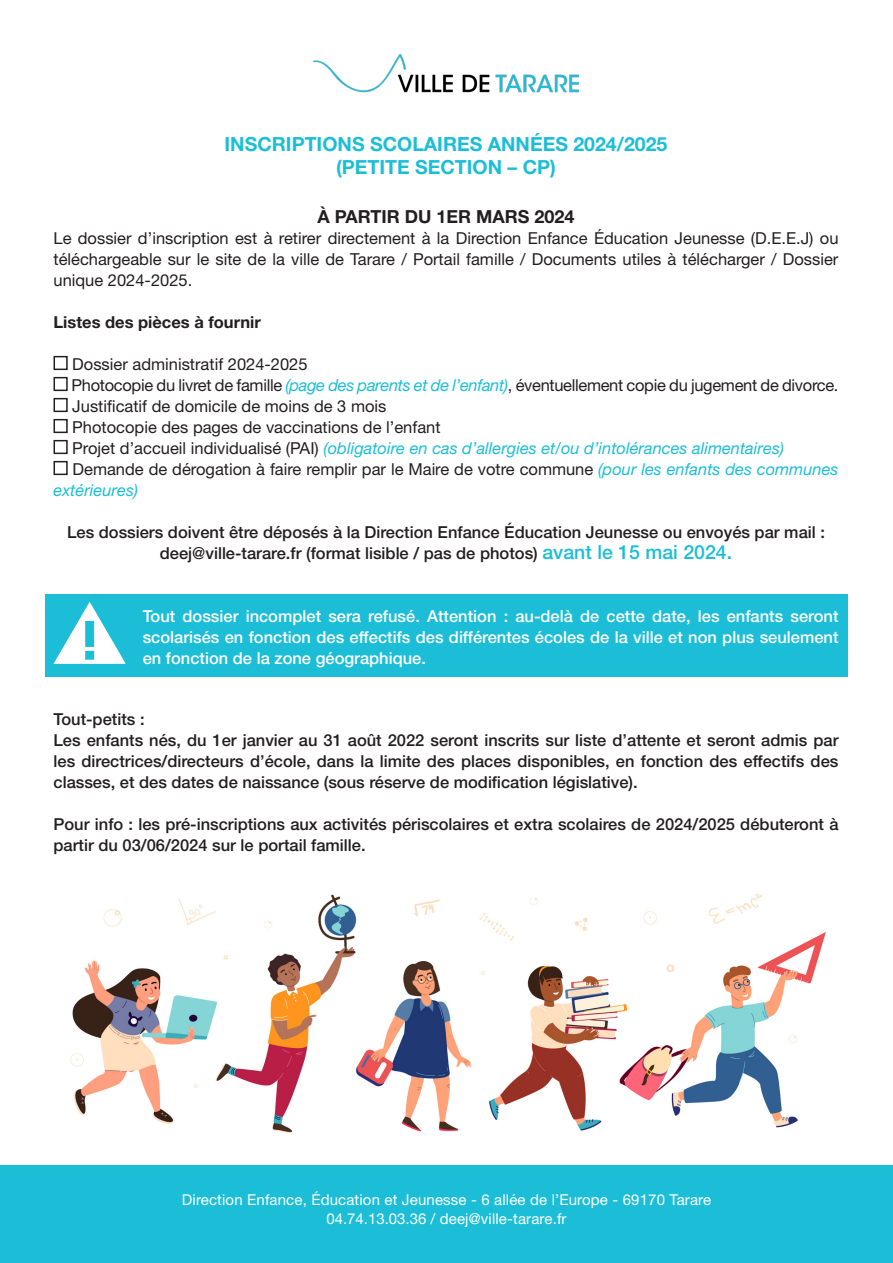
<style>
.page{position:relative;width:893px;height:1263px;background:#fff}
.page>*{position:absolute;margin:0;border:0;box-sizing:border-box;transform-origin:0 0}
.t1{font:700 19.5px "Helvetica Neue LT Std";color:#1cbed7}
.t2{font:700 18px "Helvetica Neue LT Std";color:#231f20}
.t3{font:500 16.5px/21px "Helvetica Neue LT Std";color:#231f20;text-align:justify}
.t4{font:16.5px/21px "Helvetica Neue LT Std";color:#231f20;text-align:justify}
.t5{font:500 16.5px/21px "Helvetica Neue LT Std";color:#fff;text-align:justify}
.t6{font:16.5px "Helvetica Neue LT Std";letter-spacing:-.02em;color:#231f20}
.t7{font:italic 16.5px "Helvetica Neue LT Std";color:#1cbed7}
.t8{font:700 16.5px "Helvetica Neue LT Std";color:#231f20}
.t9{font:15px "Helvetica Neue LT Std";letter-spacing:.01em;color:#fff}
.s1{font-style:italic;color:#1cbed7}
.s2{font-style:normal;color:#231f20}
.s3{font-size:19.5px;color:#1cbed7}
</style>
<div class="page">
<img style="left:313px;top:54px;width:267px;height:39px">
<div style="left:45px;top:595px;width:802px;height:82px;background:#1cbed7"></div>
<div style="left:0;top:1165px;width:893px;height:98px;background:#1cbed7"></div>
<div style="left:54px;top:356px;width:14px;height:14px;border:2px solid #231f20"></div>
<div style="left:54px;top:377px;width:14px;height:14px;border:2px solid #231f20"></div>
<div style="left:54px;top:398px;width:14px;height:14px;border:2px solid #231f20"></div>
<div style="left:54px;top:419px;width:14px;height:14px;border:2px solid #231f20"></div>
<div style="left:54px;top:440px;width:14px;height:14px;border:2px solid #231f20"></div>
<div style="left:54px;top:461px;width:14px;height:14px;border:2px solid #231f20"></div>
<svg style="left:54px;top:602px;width:72px;height:62px"></svg>
<img style="left:70px;top:894px;width:756px;height:239px">
<p class="t1" style="left:225px;top:132px;width:444px">INSCRIPTIONS SCOLAIRES ANNÉES 2024/2025</p>
<p class="t1" style="left:336px;top:155px;width:221px">(PETITE SECTION – CP)</p>
<p class="t2" style="left:317px;top:205px;width:259px">À PARTIR DU 1ER MARS 2024</p>
<p class="t4" style="left:54px;top:227px;width:786px">Le dossier d’inscription est à retirer directement à la Direction Enfance Éducation Jeunesse (D.E.E.J) ou téléchargeable sur le site de la ville de Tarare / Portail famille / Documents utiles à télécharger / Dossier unique 2024-2025.</p>
<p class="t8" style="left:54px;top:312px;width:209px">Listes des pièces à fournir</p>
<p class="t4" style="left:72px;top:353px;width:237px">Dossier administratif 2024-2025</p>
<p class="t6" style="left:72px;top:375px;width:768px">Photocopie du livret de famille <span class="s1">(page des parents et de l’enfant)</span>, éventuellement copie du jugement de divorce.</p>
<p class="t4" style="left:72px;top:395px;width:316px">Justificatif de domicile de moins de 3 mois</p>
<p class="t4" style="left:72px;top:416px;width:370px">Photocopie des pages de vaccinations de l’enfant</p>
<p class="t7" style="left:72px;top:438px;width:713px"><span class="s2">Projet d’accueil individualisé (PAI)</span> (obligatoire en cas d’allergies et/ou d’intolérances alimentaires)</p>
<p class="t4" style="left:54px;top:458px;width:786px;text-indent:19px">Demande de dérogation à faire remplir par le Maire de votre commune <span class="s1">(pour les enfants des communes extérieures)</span></p>
<p class="t3" style="left:67px;top:522px;width:759px">Les dossiers doivent être déposés à la Direction Enfance Éducation Jeunesse ou envoyés par mail :</p>
<p class="t3" style="left:160px;top:543px;width:574px">deej@ville-tarare.fr (format lisible / pas de photos) <span class="s3">avant le 15 mai 2024.</span></p>
<p class="t5" style="left:143px;top:605px;width:697px">Tout dossier incomplet sera refusé. Attention : au-delà de cette date, les enfants seront scolarisés en fonction des effectifs des différentes écoles de la ville et non plus seulement en fonction de la zone géographique.</p>
<p class="t3" style="left:54px;top:708px;width:93px">Tout-petits :</p>
<p class="t3" style="left:54px;top:729px;width:786px">Les enfants nés, du 1er janvier au 31 août 2022 seront inscrits sur liste d’attente et seront admis par les directrices/directeurs d’école, dans la limite des places disponibles, en fonction des effectifs des classes, et des dates de naissance (sous réserve de modification législative).</p>
<p class="t3" style="left:54px;top:813px;width:786px">Pour info : les pré-inscriptions aux activités périscolaires et extra scolaires de 2024/2025 débuteront à partir du 03/06/2024 sur le portail famille.</p>
<p class="t9" style="left:182px;top:1190px;width:531px">Direction Enfance, Éducation et Jeunesse - 6 allée de l’Europe - 69170 Tarare</p>
<p class="t9" style="left:326px;top:1210px;width:242px">04.74.13.03.36 / deej@ville-tarare.fr</p>
</div>
